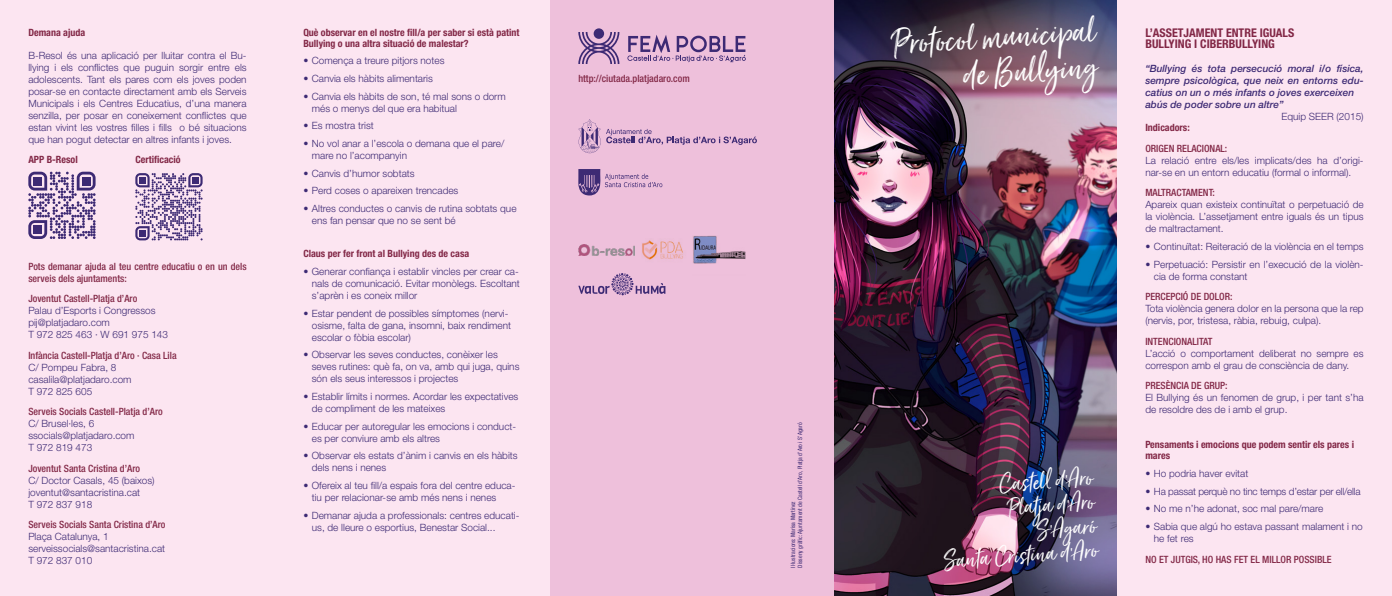
<style>
.page{position:relative;width:1392px;height:596px;background:#fff}
.page>*{position:absolute;margin:0;border:0;box-sizing:border-box;transform-origin:0 0}
.t1{font:45px/36px "Just Lovely";color:#fff;text-align:right}
.t2{font:30.2px/24.1px "Just Lovely";color:#fff;text-align:right}
.t3{font:700 condensed 12px/11px "Helvetica Neue LT Std";color:#822746}
.t4{font:300 10px/12px "Helvetica Neue LT Std";color:#3d2a74}
.t5{font:500 condensed 10px/12px "Helvetica Neue LT Std";color:#822746}
.t6{font:700 condensed 10px/11px "Helvetica Neue LT Std";color:#822746}
.t7{font:italic 500 10px/12px "Helvetica Neue LT Std";color:#3d2a74}
.t8{font:300 10px "Helvetica Neue LT Std";letter-spacing:-.02em;color:#3d2a74}
.t9{font:condensed 6px/7px "Helvetica Neue LT Std";color:#3d2a74}
</style>
<div class="page">
<img style="left:833px;top:0;width:284px;height:595px">
<div style="left:1117px;top:0;width:275px;height:595px;background:#fce5f1"></div>
<div style="left:0;top:0;width:550px;height:595px;background:#fce5f1"></div>
<div style="left:550px;top:0;width:283px;height:595px;background:#eec0db"></div>
<img style="left:642px;top:240px;width:41px;height:20px">
<img style="left:693px;top:235px;width:53px;height:29px">
<svg style="left:135px;top:173px;width:68px;height:67px"></svg>
<div style="left:139px;top:177px;width:7px;height:6px;background:#3d2a74"></div>
<div style="left:192px;top:177px;width:7px;height:6px;background:#3d2a74"></div>
<div style="left:139px;top:230px;width:7px;height:6px;background:#3d2a74"></div>
<svg style="left:28px;top:171px;width:68px;height:68px"></svg>
<div style="left:34px;top:177px;width:8px;height:8px;background:#3d2a74"></div>
<div style="left:82px;top:177px;width:8px;height:8px;background:#3d2a74"></div>
<div style="left:34px;top:225px;width:8px;height:8px;background:#3d2a74"></div>
<img style="left:578px;top:244px;width:56px;height:11px">
<svg style="left:578px;top:119px;width:179px;height:34px"></svg>
<svg style="left:578px;top:169px;width:84px;height:26px"></svg>
<svg style="left:578px;top:32px;width:41px;height:32px"></svg>
<div style="left:594px;top:28px;width:10px;height:11px;background:#3d2a74;border-radius:50%"></div>
<svg style="left:627px;top:35px;width:119px;height:27px"></svg>
<svg style="left:578px;top:273px;width:87px;height:22px"></svg>
<p class="t6" style="left:28px;top:26px;width:58px">Demana ajuda</p>
<p class="t4" style="left:28px;top:49px;width:220px;text-align:justify">B-Resol és una aplicació per lluitar contra el Bu&shy;llying i els conflictes que puguin sorgir entre els adolescents. Tant els pares com els joves poden posar-se en contacte directament amb els Serveis Municipals i els Centres Educatius, d’una manera senzilla, per posar en coneixement conflictes que estan vivint les vostres filles i fills o bé situacions que han pogut detectar en altres infants i joves.</p>
<p class="t6" style="left:28px;top:154px;width:51px">APP B-Resol</p>
<p class="t6" style="left:135px;top:154px;width:47px">Certificació</p>
<p class="t5" style="left:28px;top:260px;width:220px">Pots demanar ajuda al teu centre educatiu o en un dels serveis dels ajuntaments:</p>
<p class="t5" style="left:28px;top:292px;width:110px">Joventut Castell-Platja d’Aro</p>
<p class="t4" style="left:28px;top:304px;width:141px">Palau d’Esports i Congressos pij@platjadaro.com<br>T 972 825 463 · W 691 975 143</p>
<p class="t5" style="left:28px;top:349px;width:150px">Infància Castell-Platja d’Aro · Casa Lila</p>
<p class="t4" style="left:28px;top:360px;width:105px">C/ Pompeu Fabra, 8 casalila@platjadaro.com<br>T 972 825 605</p>
<p class="t5" style="left:28px;top:405px;width:136px">Serveis Socials Castell-Platja d’Aro</p>
<p class="t4" style="left:28px;top:417px;width:108px">C/ Brusel·les, 6 ssocials@platjadaro.com<br>T 972 819 473</p>
<p class="t5" style="left:28px;top:462px;width:113px">Joventut Santa Cristina d’Aro</p>
<p class="t4" style="left:28px;top:473px;width:128px">C/ Doctor Casals, 45 (baixos) joventut@santacristina.cat<br>T 972 837 918</p>
<p class="t5" style="left:28px;top:518px;width:139px">Serveis Socials Santa Cristina d’Aro</p>
<p class="t4" style="left:28px;top:530px;width:138px">Plaça Catalunya, 1 serveissocials@santacristina.cat<br>T 972 837 010</p>
<p class="t6" style="left:303px;top:26px;width:218px">Què observar en el nostre fill/a per saber si està patint<br>Bullying o una altra situació de malestar?</p>
<p class="t4" style="left:303px;top:54px;width:143px">• Comença a treure pitjors notes</p>
<p class="t4" style="left:303px;top:72px;width:131px">• Canvia els hàbits alimentaris</p>
<p class="t4" style="left:312px;top:90px;width:195px;text-indent:-8px">• Canvia els hàbits de son, té mal sons o dorm més o menys del que era habitual</p>
<p class="t4" style="left:303px;top:119px;width:72px">• Es mostra trist</p>
<p class="t4" style="left:312px;top:137px;width:194px;text-indent:-8px">• No vol anar a l’escola o demana que el pare/ mare no l’acompanyin</p>
<p class="t4" style="left:303px;top:167px;width:113px">• Canvis d’humor sobtats</p>
<p class="t4" style="left:303px;top:184px;width:157px">• Perd coses o apareixen trencades</p>
<p class="t4" style="left:312px;top:202px;width:206px;text-indent:-8px">• Altres conductes o canvis de rutina sobtats que ens fan pensar que no se sent bé</p>
<p class="t6" style="left:303px;top:248px;width:167px">Claus per fer front al Bullying des de casa</p>
<p class="t4" style="left:312px;top:265px;width:210px;text-align:justify;text-indent:-8px">• Generar confiança i establir vincles per crear ca&shy;nals de comunicació. Evitar monòlegs. Escoltant s’aprèn i es coneix millor</p>
<p class="t4" style="left:312px;top:306px;width:201px;text-indent:-8px">• Estar pendent de possibles símptomes (nervi&shy;osisme, falta de gana, insomni, baix rendiment escolar o fòbia escolar)</p>
<p class="t4" style="left:312px;top:348px;width:209px;text-indent:-8px">• Observar les seves conductes, conèixer les seves rutines: què fa, on va, amb qui juga, quins són els seus interessos i projectes</p>
<p class="t4" style="left:312px;top:390px;width:208px;text-indent:-8px">• Establir límits i normes. Acordar les expectatives de compliment de les mateixes</p>
<p class="t4" style="left:312px;top:419px;width:206px;text-indent:-8px">• Educar per autoregular les emocions i conduct&shy;es per conviure amb els altres</p>
<p class="t4" style="left:312px;top:449px;width:207px;text-indent:-8px">• Observar els estats d’ànim i canvis en els hàbits dels nens i nenes</p>
<p class="t4" style="left:312px;top:479px;width:205px;text-indent:-8px">• Ofereix al teu fill/a espais fora del centre educa&shy;tiu per relacionar-se amb més nens i nenes</p>
<p class="t4" style="left:312px;top:508px;width:209px;text-indent:-8px">• Demanar ajuda a professionals: centres educati&shy;us, de lleure o esportius, Benestar Social...</p>
<p class="t5" style="left:578px;top:73px;width:113px">http://ciutada.platjadaro.com</p>
<p class="t9" style="left:789px;top:567px;width:146px;rotate:-90deg">Il·lustracions: Marisa Martínez<br>Disseny gràfic: Ajuntament de Castell d’Aro, Platja d’Aro i S’Agaró</p>
<h1 class="t1" style="left:891px;top:28px;width:205px;rotate:-4deg">Protocol municipal de Bull ying</h1>
<h2 class="t2" style="left:998px;top:473px;width:96px;rotate:-4deg">Castell d’Aro<br>Platja d’Aro<br>S’Agaró</h2>
<h2 class="t2" style="left:944px;top:549px;width:155px;rotate:-4deg">Santa Cristina d’Aro</h2>
<p class="t3" style="left:1145px;top:27px;width:151px">L’ASSETJAMENT ENTRE IGUALS<br>BULLYING I CIBERBULLYING</p>
<p class="t7" style="left:1145px;top:62px;width:220px">“Bullying és tota persecució moral i/o física, sempre psicològica, que neix en entorns edu&shy;catius on un o més infants o joves exerceixen abús de poder sobre un altre”</p>
<p class="t4" style="left:1281px;top:110px;width:84px">Equip SEER (2015)</p>
<p class="t6" style="left:1145px;top:122px;width:46px">Indicadors:</p>
<p class="t5" style="left:1145px;top:142px;width:84px">ORIGEN RELACIONAL:</p>
<p class="t4" style="left:1145px;top:154px;width:220px">La relació entre els/les implicats/des ha d’origi&shy;nar-se en un entorn educatiu (formal o informal).</p>
<p class="t5" style="left:1145px;top:186px;width:71px">MALTRACTAMENT:</p>
<p class="t4" style="left:1145px;top:198px;width:220px;text-align:justify">Apareix quan existeix continuïtat o perpetuació de la violència. L’assetjament entre iguals és un tipus de maltractament.</p>
<p class="t4" style="left:1145px;top:240px;width:220px">• Continuïtat: Reiteració de la violència en el temps</p>
<p class="t4" style="left:1154px;top:257px;width:211px;text-indent:-8px">• Perpetuació: Persistir en l’execució de la violèn&shy;cia de forma constant</p>
<p class="t5" style="left:1145px;top:290px;width:89px">PERCEPCIÓ DE DOLOR:</p>
<p class="t4" style="left:1145px;top:302px;width:220px">Tota violència genera dolor en la persona que la rep (nervis, por, tristesa, ràbia, rebuig, culpa).</p>
<p class="t5" style="left:1145px;top:335px;width:69px">INTENCIONALITAT</p>
<p class="t4" style="left:1145px;top:346px;width:220px">L’acció o comportament deliberat no sempre es correspon amb el grau de consciència de dany.</p>
<p class="t5" style="left:1145px;top:379px;width:84px">PRESÈNCIA DE GRUP:</p>
<p class="t4" style="left:1145px;top:391px;width:220px">El Bullying és un fenomen de grup, i per tant s’ha de resoldre des de i amb el grup.</p>
<p class="t6" style="left:1145px;top:439px;width:210px">Pensaments i emocions que podem sentir els pares i mares</p>
<p class="t4" style="left:1145px;top:467px;width:104px">• Ho podria haver evitat</p>
<p class="t8" style="left:1145px;top:484px;width:217px">• Ha passat perquè no tinc temps d’estar per ell/ella</p>
<p class="t4" style="left:1145px;top:502px;width:179px">• No me n’he adonat, soc mal pare/mare</p>
<p class="t4" style="left:1154px;top:520px;width:210px;text-indent:-8px">• Sabia que algú ho estava passant malament i no he fet res</p>
<p class="t5" style="left:1145px;top:552px;width:188px">NO ET JUTGIS, HO HAS FET EL MILLOR POSSIBLE</p>
</div>
